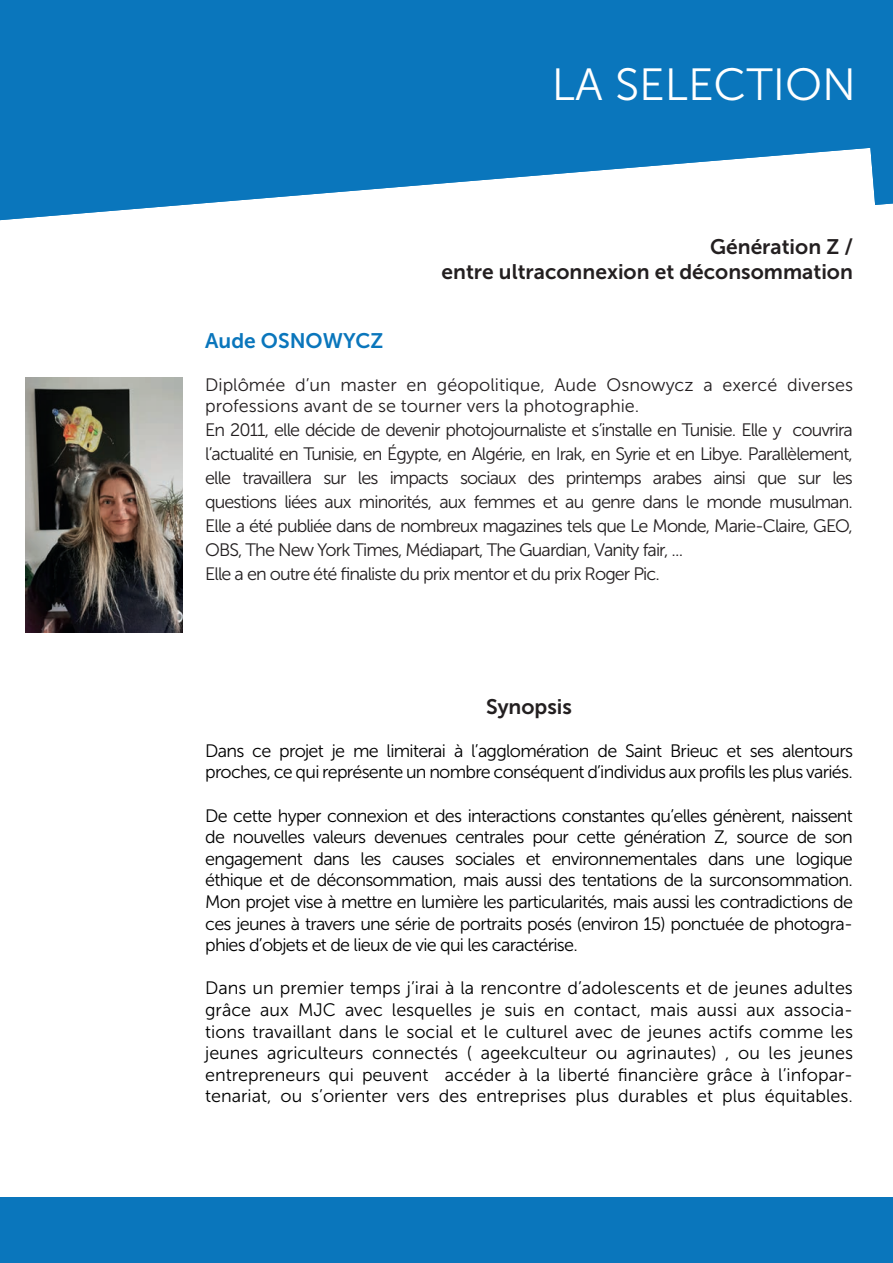
<style>
.page{position:relative;width:893px;height:1263px;background:#fff}
.page>*{position:absolute;margin:0;border:0;box-sizing:border-box;transform-origin:0 0}
.t1{font:45px "Museo Sans 300";color:#fff}
.t2{font:21px/25.2px "Museo Sans 700";color:#231f20;text-align:right}
.t3{font:21px "Museo Sans 700";color:#0a76bc}
.t4{font:18px/21.6px "Museo Sans 300";letter-spacing:-.04em;color:#000;text-align:justify}
.t5{font:18px/24px "Museo Sans 300";letter-spacing:-.05em;color:#231f20}
.t6{font:18px/21.6px "Museo Sans 300";color:#231f20}
</style>
<div class="page">
<img style="left:26px;top:377px;width:157px;height:255px">
<div style="left:0;top:1197px;width:893px;height:66px;background:#0a76bc"></div>
<svg style="left:0;top:188px;width:387px;height:33px"></svg>
<svg style="left:873px;top:188px;width:20px;height:17px"></svg>
<div style="left:0;top:0;width:893px;height:188px;background:#0a76bc"></div>
<h1 class="t1" style="left:552px;top:61px;width:306px">LA SELECTION</h1>
<h1 class="t1" style="left:518px;top:65px;width:306px">LA SELECTION</h1>
<p class="t2" style="left:442px;top:234px;width:413px">Génération Z /<br>entre ultraconnexion et déconsommation</p>
<p class="t3" style="left:205px;top:329px;width:180px">Aude OSNOWYCZ</p>
<p class="t6" style="left:205px;top:374px;width:649px">Diplômée d’un master en géopolitique, Aude Osnowycz a exercé diverses professions avant de se tourner vers la photographie.</p>
<p class="t5" style="left:205px;top:418px;width:649px">En 2011, elle décide de devenir photojournaliste et s’installe en Tunisie. Elle y couvrira l’actualité en Tunisie, en Égypte, en Algérie, en Irak, en Syrie et en Libye. Parallèlement, elle travaillera sur les impacts sociaux des printemps arabes ainsi que sur les questions liées aux minorités, aux femmes et au genre dans le monde musulman.<br>Elle a été publiée dans de nombreux magazines tels que Le Monde, Marie-Claire, GEO, OBS, The New York Times, Médiapart, The Guardian, Vanity fair, ...<br>Elle a en outre été finaliste du prix mentor et du prix Roger Pic.</p>
<p class="t2" style="left:486px;top:694px;width:87px">Synopsis</p>
<p class="t4" style="left:205px;top:740px;width:649px">Dans ce projet je me limiterai à l’agglomération de Saint Brieuc et ses alentours proches, ce qui représente un nombre conséquent d’individus aux profils les plus variés.</p>
<p class="t4" style="left:205px;top:805px;width:649px">De cette hyper connexion et des interactions constantes qu’elles génèrent, naissent de nouvelles valeurs devenues centrales pour cette génération Z, source de son engagement dans les causes sociales et environnementales dans une logique éthique et de déconsommation, mais aussi des tentations de la surconsommation.<br>Mon projet vise à mettre en lumière les particularités, mais aussi les contradictions de ces jeunes à travers une série de portraits posés (environ 15) ponctuée de photogra&shy;phies d’objets et de lieux de vie qui les caractérise.</p>
<p class="t4" style="left:205px;top:977px;width:649px">Dans un premier temps j’irai à la rencontre d’adolescents et de jeunes adultes grâce aux MJC avec lesquelles je suis en contact, mais aussi aux associa&shy;tions travaillant dans le social et le culturel avec de jeunes actifs comme les jeunes agriculteurs connectés ( ageekculteur ou agrinautes) , ou les jeunes entrepreneurs qui peuvent accéder à la liberté financière grâce à l’infopar&shy;tenariat, ou s’orienter vers des entreprises plus durables et plus équitables.</p>
</div>
